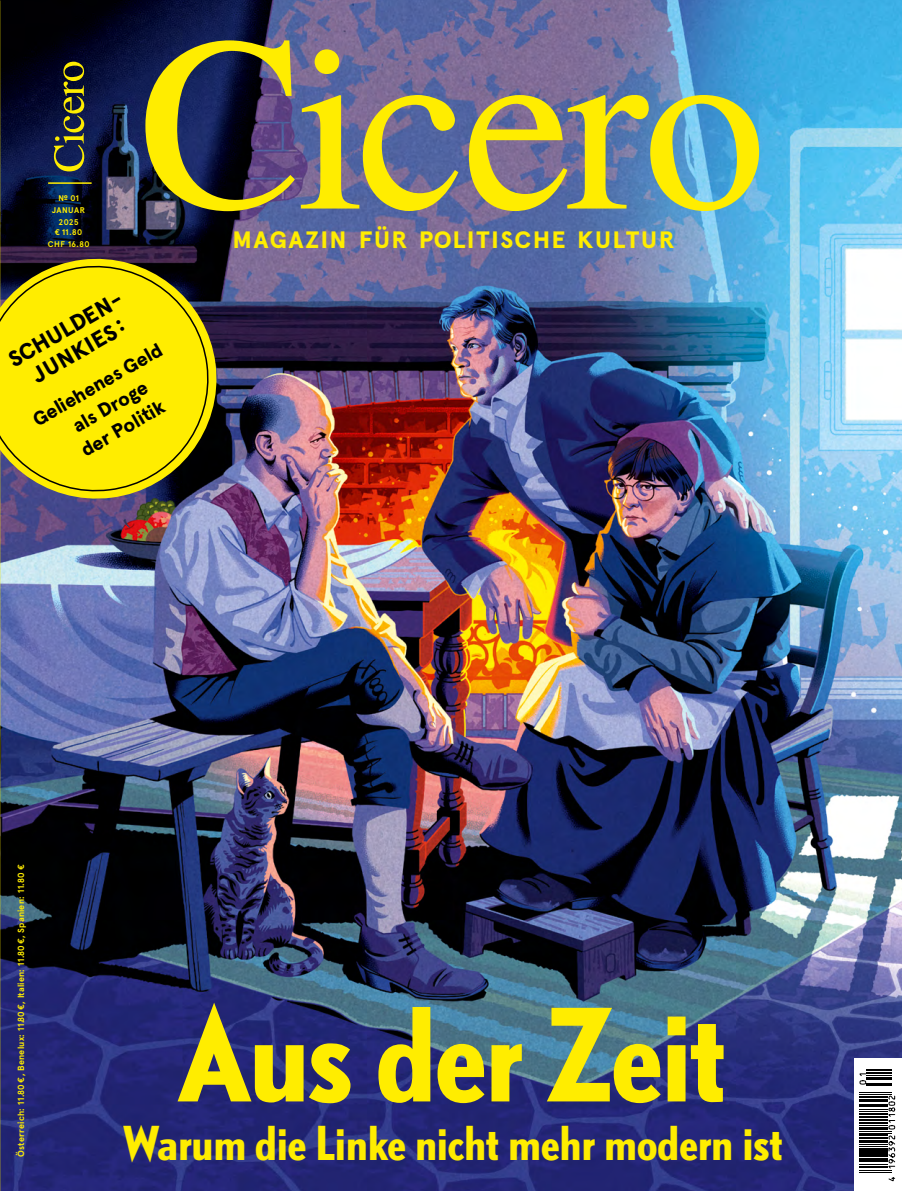
<style>
.page{position:relative;width:902px;height:1191px;background:#fff}
.page>*{position:absolute;margin:0;border:0;box-sizing:border-box;transform-origin:0 0}
.t1{font:700 120.15px "DTL Nobel TOT Con";letter-spacing:-.04em;color:#ffed00}
.t2{font:700 43.5px "DTL Nobel TOT Con";letter-spacing:-.03em;color:#ffed00}
.t3{font:800 23.7px "Apercu Pro";letter-spacing:.07em;color:#ffed00}
.t4{font:800 22.65px/25.3px "Apercu Pro";color:#000;text-align:center}
.t5{font:800 19.5px/25.3px "Apercu Pro";color:#000;text-align:center}
.t6{font:700 9px "Apercu Pro";letter-spacing:.025em;color:#ffed00}
.t7{font:700 8.25px/12px "Apercu Pro";letter-spacing:.055em;color:#ffed00;text-align:center}
</style>
<div class="page">
<img style="left:0;top:0;width:901px;height:1191px">
<div style="left:854px;top:1058px;width:47px;height:133px;background:#fff"></div>
<svg style="left:859px;top:1069px;width:36px;height:112px"></svg>
<svg style="left:301px;top:95px;width:157px;height:116px;background:#979665"></svg>
<svg style="left:469px;top:95px;width:290px;height:116px;background:#9dab70"></svg>
<div style="left:314px;top:49px;width:25px;height:25px;background:#ffed00;border-radius:50%"></div>
<svg style="left:145px;top:40px;width:150px;height:171px;background:#635e3c"></svg>
<hr style="left:49px;top:182px;width:42px;height:2px;background:#ffed00">
<svg style="left:54px;top:62px;width:30px;height:109px;background:#474931"></svg>
<img style="left:0;top:252px;width:223px;height:254px">
<svg style="left:0;top:260px;width:214px;height:237px;background:#d6c707"></svg>
<p class="t7" style="left:52px;top:191px;width:35px">№ 01<br>JANUAR<br>2025</p>
<p class="t7" style="left:48px;top:226px;width:43px">€ 11.80<br>CHF 16.80</p>
<h3 class="t4" style="left:3px;top:349px;width:130px;rotate:-30deg">SCHULDEN-<br>JUNKIES:</h3>
<h3 class="t5" style="left:27px;top:409px;width:147px;rotate:-30deg">Geliehenes Geld als Droge<br>der Politik</h3>
<h3 class="t3" style="left:233px;top:221px;width:443px">MAGAZIN FÜR POLITISCHE KULTUR</h3>
<p class="t6" style="left:14px;top:1156px;width:294px;rotate:-90deg">Österreich: 11.80 €, Benelux: 11.80 €, Italien: 11.80 €, Spanien: 11.80 €</p>
<h1 class="t1" style="left:176px;top:967px;width:552px">Aus der Zeit</h1>
<h2 class="t2" style="left:123px;top:1111px;width:661px">Warum die Linke nicht mehr modern ist</h2>
</div>
